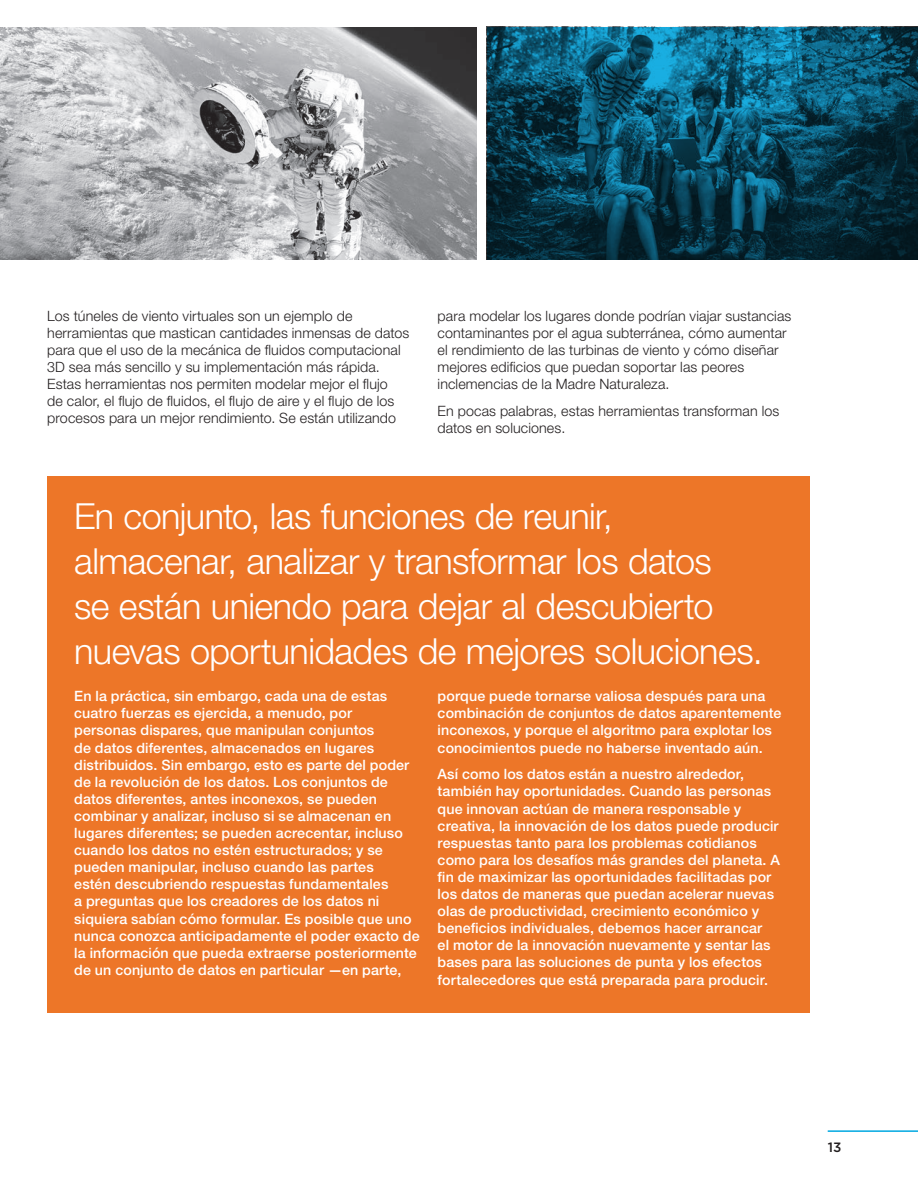
<style>
.page{position:relative;width:918px;height:1188px;background:#fff}
.page>*{position:absolute;margin:0;border:0;box-sizing:border-box;transform-origin:0 0}
.t1{font:300 36px/45px "Helvetica Neue LT Std";letter-spacing:-.015em;color:#fff}
.t2{font:500 14.25px/17.1px "Helvetica Neue LT Std";letter-spacing:.01em;color:#fff}
.t3{font:300 14.25px/17.1px "Helvetica Neue LT Std";letter-spacing:.01em;color:#231f20}
.t4{font:500 13.5px "Gotham";color:#231f20}
</style>
<div class="page">
<hr style="left:828px;top:1130px;width:90px;height:2px;background:#00a8e1">
<svg style="left:487px;top:27px;width:431px;height:232px;background:#0a465d"></svg>
<img style="left:1px;top:27px;width:475px;height:232px">
<div style="left:47px;top:476px;width:763px;height:536px;background:#ed7628"></div>
<p class="t3" style="left:47px;top:307px;width:364px">Los túneles de viento virtuales son un ejemplo de herramientas que mastican cantidades inmensas de datos para que el uso de la mecánica de fluidos computacional 3D sea más sencillo y su implementación más rápida.<br>Estas herramientas nos permiten modelar mejor el flujo<br>de calor, el flujo de fluidos, el flujo de aire y el flujo de los procesos para un mejor rendimiento. Se están utilizando</p>
<p class="t3" style="left:438px;top:307px;width:355px">para modelar los lugares donde podrían viajar sustancias contaminantes por el agua subterránea, cómo aumentar el rendimiento de las turbinas de viento y cómo diseñar mejores edificios que puedan soportar las peores inclemencias de la Madre Naturaleza.</p>
<p class="t3" style="left:438px;top:402px;width:343px">En pocas palabras, estas herramientas transforman los datos en soluciones.</p>
<h1 class="t1" style="left:74px;top:493px;width:690px">En conjunto, las funciones de reunir, almacenar, analizar y transformar los datos<br>se están uniendo para dejar al descubierto nuevas oportunidades de mejores soluciones.</h1>
<p class="t2" style="left:74px;top:688px;width:347px">En la práctica, sin embargo, cada una de estas cuatro fuerzas es ejercida, a menudo, por<br>personas dispares, que manipulan conjuntos<br>de datos diferentes, almacenados en lugares distribuidos. Sin embargo, esto es parte del poder de la revolución de los datos. Los conjuntos de datos diferentes, antes inconexos, se pueden combinar y analizar, incluso si se almacenan en lugares diferentes; se pueden acrecentar, incluso cuando los datos no estén estructurados; y se pueden manipular, incluso cuando las partes<br>estén descubriendo respuestas fundamentales<br>a preguntas que los creadores de los datos ni siquiera sabían cómo formular. Es posible que uno nunca conozca anticipadamente el poder exacto de la información que pueda extraerse posteriormente de un conjunto de datos en particular —en parte,</p>
<p class="t2" style="left:438px;top:688px;width:345px">porque puede tornarse valiosa después para una combinación de conjuntos de datos aparentemente inconexos, y porque el algoritmo para explotar los conocimientos puede no haberse inventado aún.</p>
<p class="t2" style="left:438px;top:766px;width:344px">Así como los datos están a nuestro alrededor, también hay oportunidades. Cuando las personas que innovan actúan de manera responsable y creativa, la innovación de los datos puede producir respuestas tanto para los problemas cotidianos como para los desafíos más grandes del planeta. A fin de maximizar las oportunidades facilitadas por los datos de maneras que puedan acelerar nuevas olas de productividad, crecimiento económico y beneficios individuales, debemos hacer arrancar<br>el motor de la innovación nuevamente y sentar las bases para las soluciones de punta y los efectos fortalecedores que está preparada para producir.</p>
<p class="t4" style="left:828px;top:1138px;width:15px">13</p>
</div>
